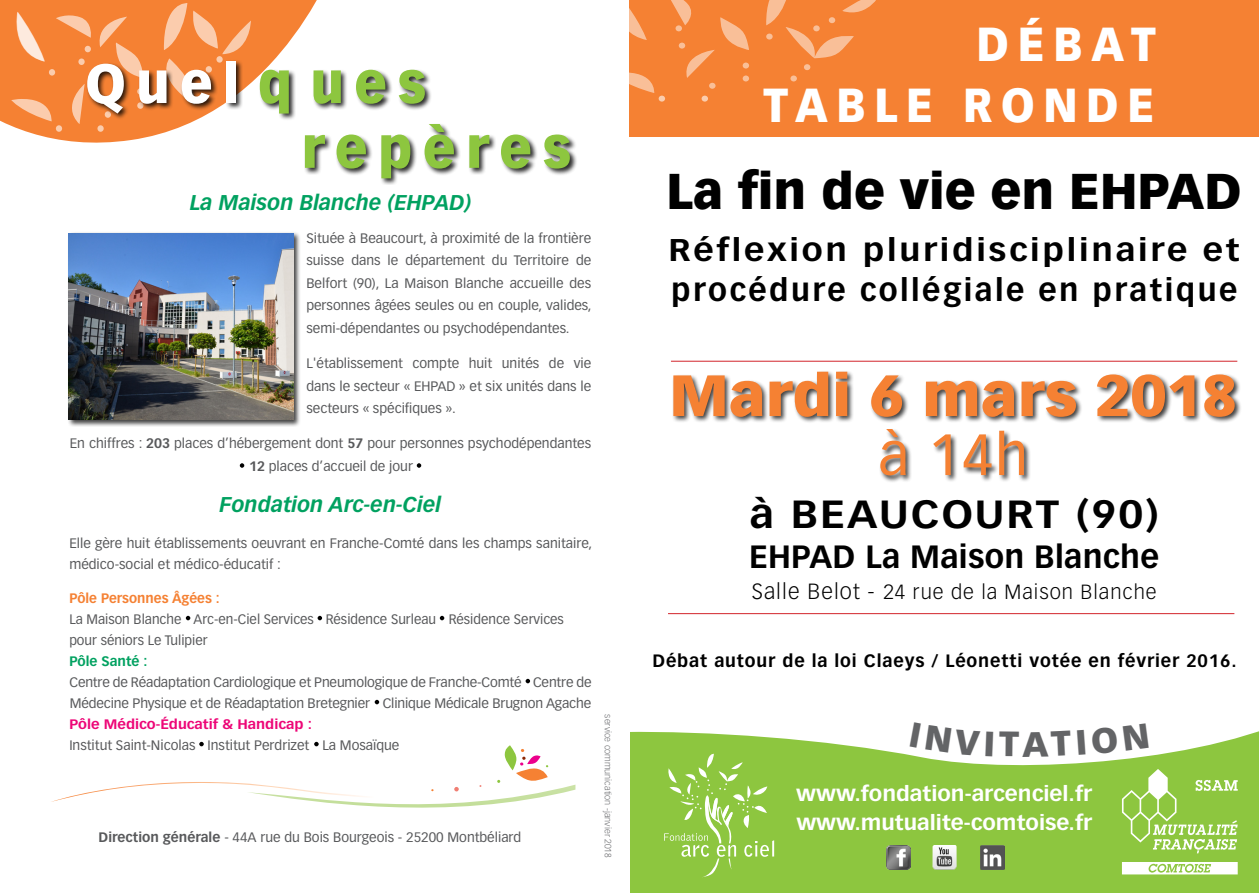
<style>
.page{position:relative;width:1259px;height:893px;background:#fff}
.page>*{position:absolute;margin:0;border:0;box-sizing:border-box;transform-origin:0 0}
.t1{font:900 57px "Vectora LT Std";color:#f58133;scale:1.05 1}
.t2{font:57px "Vectora LT Std";color:#f58133}
.t3{font:900 54px/64.8px "Vectora LT Std";letter-spacing:.2em;color:#8dc63f;scale:.96 1}
.t4{font:900 49.35px "Vectora LT Std";color:#000}
.t5{font:900 46.95px "Vectora LT Std";letter-spacing:.2em;color:#fff;scale:.92 1}
.t6{font:700 38.55px "Vectora LT Std";letter-spacing:.05em;color:#000;scale:1.09 1}
.t7{font:700 31.65px "Vectora LT Std";letter-spacing:.01em;color:#000}
.t8{font:700 30.9px/39.3px "Vectora LT Std";letter-spacing:.08em;color:#000;scale:1.11 1}
.t9{font:italic 700 21px "Vectora LT Std";color:#00a160}
.t10{font:700 20.7px/29.1px "Vectora LT Std";color:#fff;scale:1.06 1}
.t11{font:300 20.1px "Vectora LT Std";letter-spacing:.05em;color:#000}
.t12{font:700 17.55px "Vectora LT Std";letter-spacing:.05em;color:#000}
.t13{font:13.5px/22.5px "Vectora LT Std";color:#58595b}
.t14{font:700 13.5px "Vectora LT Std";color:#ed0677;scale:1.07 1}
.t15{font:700 13.5px "Vectora LT Std";color:#f58133}
.t16{font:700 13.5px "Vectora LT Std";color:#00a160}
.t17{font:300 9px "Vectora LT Std";color:#6d6e71}
.s1{color:#fff}
.s2{font-weight:700}
.s3{font-size:21.6px}
</style>
<div class="page">
<div style="left:629px;top:0;width:630px;height:136px;background:#f58133"></div>
<svg style="left:629px;top:72px;width:26px;height:21px"></svg>
<svg style="left:629px;top:8px;width:18px;height:32px"></svg>
<div style="left:658px;top:96px;width:7px;height:6px;background:#fbccad;border-radius:50%"></div>
<div style="left:701px;top:96px;width:7px;height:6px;background:#fbccad;border-radius:50%"></div>
<svg style="left:671px;top:0;width:78px;height:89px"></svg>
<svg style="left:804px;top:64px;width:6px;height:6px"></svg>
<svg style="left:766px;top:0;width:110px;height:58px"></svg>
<svg style="left:790px;top:76px;width:7px;height:5px"></svg>
<svg style="left:186px;top:616px;width:4px;height:4px"></svg>
<svg style="left:318px;top:616px;width:4px;height:4px"></svg>
<svg style="left:440px;top:616px;width:4px;height:4px"></svg>
<svg style="left:525px;top:679px;width:5px;height:4px"></svg>
<svg style="left:375px;top:700px;width:4px;height:4px"></svg>
<svg style="left:0;top:0;width:317px;height:143px;background:#f69351"></svg>
<svg style="left:11px;top:97px;width:43px;height:24px"></svg>
<svg style="left:69px;top:84px;width:16px;height:40px"></svg>
<svg style="left:153px;top:1px;width:98px;height:58px;background:#f69250"></svg>
<svg style="left:13px;top:12px;width:32px;height:50px;background:#f7a46c"></svg>
<div style="left:56px;top:125px;width:6px;height:7px;background:#fbccad;border-radius:50%"></div>
<div style="left:49px;top:69px;width:6px;height:7px;background:#fbccad;border-radius:50%"></div>
<svg style="left:56px;top:13px;width:88px;height:65px;background:#f68e49"></svg>
<svg style="left:78px;top:58px;width:7px;height:7px"></svg>
<svg style="left:216px;top:56px;width:7px;height:7px"></svg>
<svg style="left:51px;top:742px;width:524px;height:66px"></svg>
<div style="left:672px;top:370px;width:570px;height:113px;background:#000;opacity:.75"></div>
<hr style="left:671px;top:361px;width:566px;height:1px;background:#d2232a">
<hr style="left:668px;top:613px;width:566px;height:1px;background:#d2232a">
<svg style="left:630px;top:731px;width:629px;height:66px;fill:#8dc63f"></svg>
<div style="left:620px;top:797px;width:639px;height:96px;background:#8dc63f"></div>
<svg style="left:664px;top:753px;width:110px;height:124px"></svg>
<img style="left:886px;top:846px;width:25px;height:24px">
<img style="left:932px;top:846px;width:24px;height:24px">
<img style="left:981px;top:846px;width:24px;height:24px">
<div style="left:593px;top:686px;width:36px;height:207px;background:#fff"></div>
<svg style="left:240px;top:463px;width:4px;height:5px"></svg>
<svg style="left:417px;top:463px;width:4px;height:5px"></svg>
<div style="left:67px;top:232px;width:234px;height:195px;background:#000;opacity:.75"></div>
<img style="left:69px;top:233px;width:225px;height:187px">
<div style="left:86px;top:59px;width:491px;height:126px;background:#000;opacity:.82"></div>
<svg style="left:1122px;top:862px;width:115px;height:12px"></svg>
<svg style="left:1122px;top:769px;width:115px;height:84px"></svg>
<svg style="left:909px;top:731px;width:84px;height:25px"></svg>
<svg style="left:999px;top:731px;width:72px;height:26px"></svg>
<svg style="left:1077px;top:731px;width:8px;height:23px"></svg>
<svg style="left:1091px;top:731px;width:57px;height:23px"></svg>
<h2 class="t3" style="left:301px;top:51px;width:282px;text-indent:-216px"><span class="s1">Quel</span> q ues repères</h2>
<h3 class="t9" style="left:190px;top:190px;width:283px">La Maison Blanche (EHPAD)</h3>
<p class="t13" style="left:306px;top:227px;width:287px;text-align:justify">Située à Beaucourt, à proximité de la frontière suisse dans le département du Territoire de Belfort (90), La Maison Blanche accueille des personnes âgées seules ou en couple, valides, semi-dépendantes ou psychodépendantes.</p>
<p class="t13" style="left:306px;top:352px;width:286px;text-align:justify">L'établissement compte huit unités de vie dans le secteur « EHPAD » et six unités dans le secteurs « spécifiques ».</p>
<p class="t13" style="left:70px;top:433px;width:523px;text-align:center">En chiffres : <span class="s2">203</span> places d’hébergement dont <span class="s2">57</span> pour personnes psychodépendantes<br><span class="s2">12</span> places d’accueil de jour</p>
<h3 class="t9" style="left:220px;top:492px;width:223px">Fondation Arc-en-Ciel</h3>
<p class="t13" style="left:69px;top:533px;width:524px;line-height:21px">Elle gère huit établissements oeuvrant en Franche-Comté dans les champs sanitaire, médico-social et médico-éducatif :</p>
<p class="t15" style="left:69px;top:589px;width:152px">Pôle Personnes Âgées :</p>
<p class="t13" style="left:69px;top:608px;width:496px;line-height:21px">La Maison Blanche Arc-en-Ciel Services Résidence Surleau Résidence Services pour séniors Le Tulipier</p>
<p class="t16" style="left:69px;top:652px;width:80px">Pôle Santé :</p>
<p class="t13" style="left:69px;top:671px;width:524px;line-height:21px">Centre de Réadaptation Cardiologique et Pneumologique de Franche-Comté Centre de<br>Médecine Physique et de Réadaptation Bretegnier Clinique Médicale Brugnon Agache</p>
<p class="t14" style="left:69px;top:715px;width:228px">Pôle Médico-Éducatif &amp; Handicap :</p>
<p class="t13" style="left:69px;top:734px;width:331px">Institut Saint-Nicolas Institut Perdrizet La Mosaïque</p>
<p class="t13" style="left:99px;top:826px;width:424px"><span class="s2">Direction générale</span> - 44A rue du Bois Bourgeois - 25200 Montbéliard</p>
<p class="t17" style="left:613px;top:714px;width:145px;rotate:90deg">service communication -janvier 2018</p>
<h3 class="t5" style="left:976px;top:15px;width:121px">Débat</h3>
<h3 class="t5" style="left:763px;top:76px;width:427px">TABLE RONDE</h3>
<h3 class="t4" style="left:666px;top:160px;width:577px">La fin de vie en EHPAD</h3>
<h3 class="t8" style="left:668px;top:231px;width:516px">Réflexion pluridisciplinaire et procédure collégiale en pratique</h3>
<h1 class="t1" style="left:669px;top:360px;width:542px">Mardi 6 mars 2018</h1>
<h1 class="t2" style="left:878px;top:421px;width:151px">à 14h</h1>
<h3 class="t6" style="left:750px;top:491px;width:376px">à BEAUCOURT (90)</h3>
<h3 class="t7" style="left:749px;top:538px;width:411px">EHPAD La Maison Blanche</h3>
<h3 class="t11" style="left:751px;top:580px;width:406px"><span class="s3">Salle Belot -</span> 24 rue de la Maison Blanche</h3>
<p class="t12" style="left:652px;top:650px;width:586px">Débat autour de la loi Claeys / Léonetti votée en février 2016.</p>
<h3 class="t10" style="left:796px;top:779px;width:281px">www.fondation-arcenciel.fr www.mutualite-comtoise.fr</h3>
</div>
